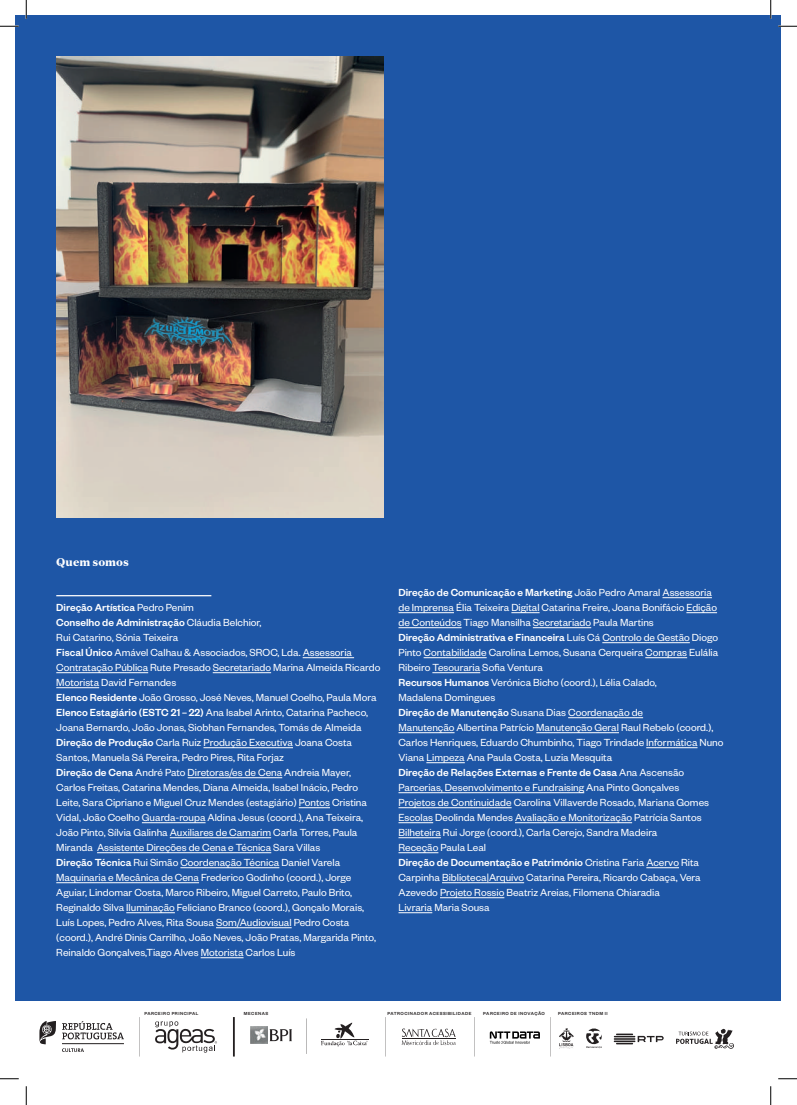
<style>
.page{position:relative;width:797px;height:1105px;background:#fff}
.page>*{position:absolute;margin:0;border:0;box-sizing:border-box;transform-origin:0 0}
.t1{font:11.25px/15px "Founders Grotesk";color:#fff}
.t2{font:900 11.25px "Domaine Text";color:#fff}
.t3{font:500 4.88px "Founders Grotesk";letter-spacing:.1em;color:#231f20}
.s1{font-weight:500}
</style>
<div class="page">
<div style="left:16px;top:16px;width:765px;height:985px;background:#1e56a6"></div>
<svg style="left:155px;top:1021px;width:62px;height:31px"></svg>
<svg style="left:62px;top:1048px;width:22px;height:4px"></svg>
<svg style="left:62px;top:1021px;width:62px;height:18px"></svg>
<hr style="left:62px;top:1043px;width:62px;height:1px;background:#231f20">
<svg style="left:39px;top:1021px;width:17px;height:23px"></svg>
<svg style="left:139px;top:1017px;width:1px;height:39px"></svg>
<svg style="left:385px;top:1017px;width:1px;height:39px"></svg>
<svg style="left:474px;top:1017px;width:1px;height:39px"></svg>
<svg style="left:550px;top:1017px;width:1px;height:39px"></svg>
<svg style="left:233px;top:1017px;width:2px;height:39px"></svg>
<svg style="left:613px;top:1033px;width:50px;height:11px"></svg>
<svg style="left:676px;top:1028px;width:58px;height:21px"></svg>
<img style="left:251px;top:1026px;width:16px;height:17px">
<svg style="left:306px;top:1018px;width:1px;height:36px"></svg>
<svg style="left:269px;top:1029px;width:23px;height:12px"></svg>
<hr style="left:321px;top:1040px;width:47px;height:1px;background:#231f20">
<svg style="left:321px;top:1023px;width:46px;height:23px"></svg>
<svg style="left:402px;top:1028px;width:53px;height:17px"></svg>
<svg style="left:559px;top:1028px;width:15px;height:20px"></svg>
<svg style="left:586px;top:1028px;width:16px;height:20px"></svg>
<hr style="left:303px;top:657px;width:51px;height:1px;background:#fff">
<hr style="left:56px;top:672px;width:92px;height:1px;background:#fff">
<hr style="left:213px;top:672px;width:58px;height:1px;background:#fff">
<hr style="left:56px;top:687px;width:43px;height:1px;background:#fff">
<hr style="left:203px;top:747px;width:90px;height:1px;background:#fff">
<hr style="left:188px;top:777px;width:94px;height:1px;background:#fff">
<hr style="left:299px;top:807px;width:31px;height:1px;background:#fff">
<hr style="left:142px;top:822px;width:63px;height:1px;background:#fff">
<hr style="left:170px;top:837px;width:101px;height:1px;background:#fff">
<hr style="left:97px;top:852px;width:174px;height:1px;background:#fff">
<hr style="left:180px;top:867px;width:99px;height:1px;background:#fff">
<hr style="left:56px;top:882px;width:143px;height:1px;background:#fff">
<hr style="left:126px;top:912px;width:49px;height:1px;background:#fff">
<hr style="left:216px;top:927px;width:76px;height:1px;background:#fff">
<hr style="left:201px;top:957px;width:42px;height:1px;background:#fff">
<hr style="left:56px;top:595px;width:155px;height:1px;background:#fff">
<hr style="left:662px;top:597px;width:50px;height:1px;background:#fff">
<hr style="left:398px;top:612px;width:56px;height:1px;background:#fff">
<svg style="left:511px;top:612px;width:28px;height:1px"></svg>
<hr style="left:686px;top:612px;width:31px;height:1px;background:#fff">
<hr style="left:398px;top:627px;width:63px;height:1px;background:#fff">
<hr style="left:533px;top:627px;width:58px;height:1px;background:#fff">
<hr style="left:602px;top:642px;width:88px;height:1px;background:#fff">
<hr style="left:423px;top:657px;width:63px;height:1px;background:#fff">
<hr style="left:645px;top:657px;width:42px;height:1px;background:#fff">
<hr style="left:432px;top:672px;width:48px;height:1px;background:#fff">
<hr style="left:568px;top:717px;width:75px;height:1px;background:#fff">
<hr style="left:398px;top:732px;width:56px;height:1px;background:#fff">
<hr style="left:536px;top:732px;width:83px;height:1px;background:#fff">
<hr style="left:646px;top:747px;width:51px;height:1px;background:#fff">
<hr style="left:426px;top:762px;width:39px;height:1px;background:#fff">
<hr style="left:398px;top:792px;width:186px;height:1px;background:#fff">
<hr style="left:398px;top:807px;width:113px;height:1px;background:#fff">
<hr style="left:398px;top:822px;width:35px;height:1px;background:#fff">
<hr style="left:515px;top:822px;width:117px;height:1px;background:#fff">
<hr style="left:398px;top:837px;width:43px;height:1px;background:#fff">
<hr style="left:398px;top:852px;width:40px;height:1px;background:#fff">
<hr style="left:646px;top:867px;width:33px;height:1px;background:#fff">
<hr style="left:442px;top:882px;width:82px;height:1px;background:#fff">
<hr style="left:440px;top:897px;width:64px;height:1px;background:#fff">
<hr style="left:398px;top:912px;width:34px;height:1px;background:#fff">
<img style="left:56px;top:56px;width:327px;height:462px">
<svg style="left:490px;top:1031px;width:50px;height:13px"></svg>
<svg style="left:0;top:25px;width:19px;height:2px"></svg>
<svg style="left:778px;top:25px;width:19px;height:2px"></svg>
<svg style="left:0;top:1078px;width:19px;height:1px"></svg>
<svg style="left:778px;top:1078px;width:19px;height:1px"></svg>
<svg style="left:25px;top:0;width:2px;height:19px"></svg>
<svg style="left:25px;top:1086px;width:2px;height:19px"></svg>
<svg style="left:770px;top:0;width:1px;height:19px"></svg>
<svg style="left:770px;top:1086px;width:1px;height:19px"></svg>
<p class="t2" style="left:56px;top:555px;width:74px">Quem somos</p>
<p class="t1" style="left:56px;top:600px;width:325px"><span class="s1">Direção Artística</span> Pedro Penim<br><span class="s1">Conselho de Administração</span> Cláudia Belchior,<br>Rui Catarino, Sónia Teixeira<br><span class="s1">Fiscal Único</span> Amável Calhau &amp; Associados, SROC, Lda. Assessoria Contratação Pública Rute Presado Secretariado Marina Almeida Ricardo Motorista David Fernandes<br><span class="s1">Elenco Residente</span> João Grosso, José Neves, Manuel Coelho, Paula Mora <span class="s1">Elenco Estagiário (ESTC 21 –22)</span> Ana Isabel Arinto, Catarina Pacheco, Joana Bernardo, João Jonas, Siobhan Fernandes, Tomás de Almeida <span class="s1">Direção de Produção</span> Carla Ruiz Produção Executiva Joana Costa Santos, Manuela Sá Pereira, Pedro Pires, Rita Forjaz<br><span class="s1">Direção de Cena</span> André Pato Diretoras/es de Cena Andreia Mayer, Carlos Freitas, Catarina Mendes, Diana Almeida, Isabel Inácio, Pedro Leite, Sara Cipriano e Miguel Cruz Mendes (estagiário) Pontos Cristina Vidal, João Coelho Guarda-roupa Aldina Jesus (coord.), Ana Teixeira, João Pinto, Sílvia Galinha Auxiliares de Camarim Carla Torres, Paula Miranda Assistente Direções de Cena e Técnica Sara Villas<br><span class="s1">Direção Técnica</span> Rui Simão Coordenação Técnica Daniel Varela Maquinaria e Mecânica de Cena Frederico Godinho (coord.), Jorge Aguiar, Lindomar Costa, Marco Ribeiro, Miguel Carreto, Paulo Brito, Reginaldo Silva Iluminação Feliciano Branco (coord.), Gonçalo Morais, Luís Lopes, Pedro Alves, Rita Sousa Som/Audiovisual Pedro Costa (coord.), André Dinis Carrilho, João Neves, João Pratas, Margarida Pinto, Reinaldo Gonçalves,Tiago Alves Motorista Carlos Luís</p>
<p class="t1" style="left:398px;top:585px;width:326px"><span class="s1">Direção de Comunicação e Marketing</span> João Pedro Amaral Assessoria de Imprensa Élia Teixeira Digital Catarina Freire, Joana Bonifácio Edição de Conteúdos Tiago Mansilha Secretariado Paula Martins<br><span class="s1">Direção Administrativa e Financeira</span> Luís Cá Controlo de Gestão Diogo Pinto Contabilidade Carolina Lemos, Susana Cerqueira Compras Eulália Ribeiro Tesouraria Sofia Ventura<br><span class="s1">Recursos Humanos</span> Verónica Bicho (coord.), Lélia Calado,<br>Madalena Domingues<br><span class="s1">Direção de Manutenção</span> Susana Dias Coordenação de<br>Manutenção Albertina Patrício Manutenção Geral Raul Rebelo (coord.), Carlos Henriques, Eduardo Chumbinho, Tiago Trindade Informática Nuno Viana Limpeza Ana Paula Costa, Luzia Mesquita<br><span class="s1">Direção de Relações Externas e Frente de Casa</span> Ana Ascensão Parcerias, Desenvolvimento e Fundraising Ana Pinto Gonçalves<br>Projetos de Continuidade Carolina Villaverde Rosado, Mariana Gomes Escolas Deolinda Mendes Avaliação e Monitorização Patrícia Santos Bilheteira Rui Jorge (coord.), Carla Cerejo, Sandra Madeira<br>Receção Paula Leal<br><span class="s1">Direção de Documentação e Património</span> Cristina Faria Acervo Rita Carpinha Biblioteca|Arquivo Catarina Pereira, Ricardo Cabaça, Vera Azevedo Projeto Rossio Beatriz Areias, Filomena Chiaradia<br>Livraria Maria Sousa</p>
<p class="t3" style="left:144px;top:1010px;width:56px">PARCEIRO PRINCIPAL</p>
<p class="t3" style="left:244px;top:1010px;width:26px">MECENAS</p>
<p class="t3" style="left:387px;top:1010px;width:86px">PATROCINADOR ACESSIBILIDADE</p>
<p class="t3" style="left:483px;top:1010px;width:63px">PARCEIRO DE INOVAÇÃO</p>
<p class="t3" style="left:558px;top:1011px;width:51px">PARCEIROS TNDM II</p>
</div>
